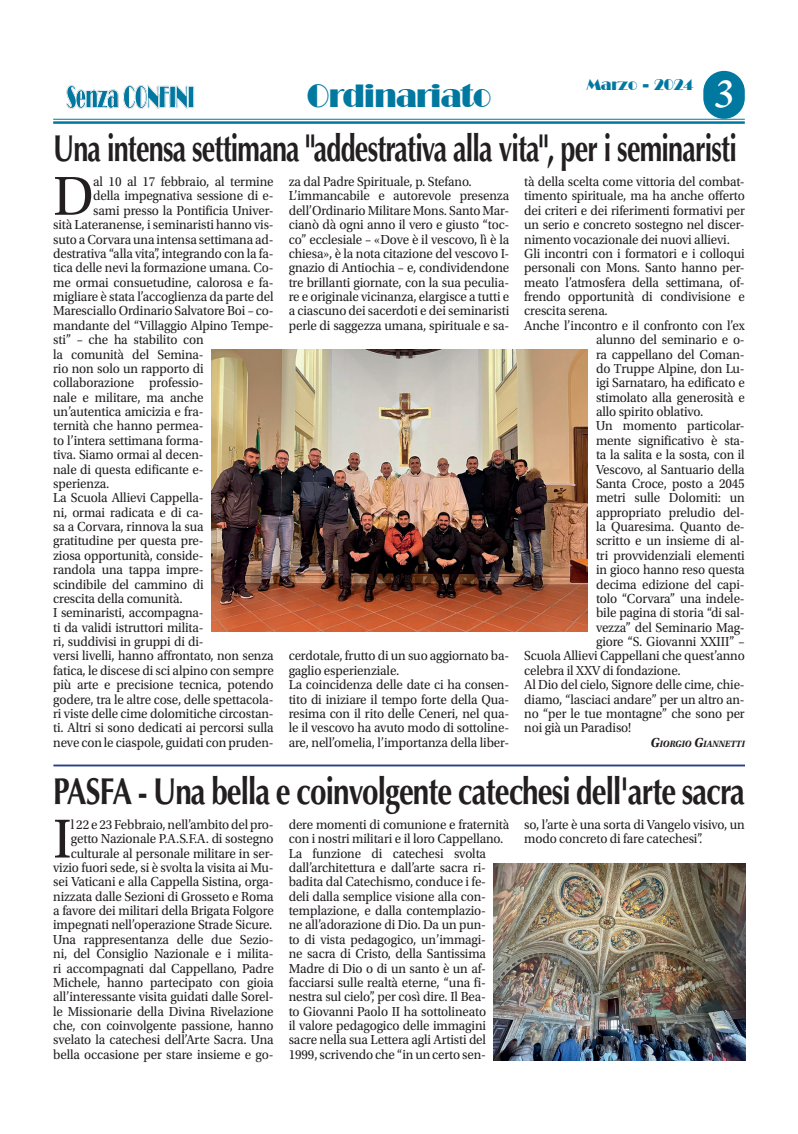
<style>
.page{position:relative;width:798px;height:1134px;background:#fff}
.page>*{position:absolute;margin:0;border:0;box-sizing:border-box;transform-origin:0 0}
.Normale{font:57.75px "Utopia Std";color:#231f20;scale:.95 1}
.t1{font:italic 600 42.5px "Adobe Jenson Pro";color:#fff;scale:.94 1}
.T-_Titolo_medio_Bold{font:700 37.5px "Optima LT Std";letter-spacing:-.03em;color:#231f20;scale:.72 1}
.T-_Titolo_medio_Bold-2{font:700 37.5px "Optima LT Std";letter-spacing:-.03em;color:#231f20;scale:.79 1}
.t2{font:31.25px "Broadway BT";letter-spacing:-.02em;color:#0178a0;scale:.89 1}
.t3{font:15px "Broadway BT";letter-spacing:-.01em;color:#0178a0;scale:.95 1}
.Normale-2{font:13.75px/14.4px "Utopia Std";letter-spacing:-.01em;color:#231f20;text-align:justify;scale:.95 1}
.Normale-3{font:italic 700 9.62px "Utopia Std";letter-spacing:-.01em;color:#231f20;scale:.95 1}
.s1{font-size:13.75px}
</style>
<div class="page">
<div style="left:703px;top:71px;width:41px;height:48px;background:#0178a0;border-radius:21px"></div>
<hr style="left:53px;top:119px;width:691px;height:1px;background:#0178a0">
<hr style="left:53px;top:121px;width:691px;height:3px;background:#0178a0">
<img style="left:66px;top:85px;width:129px;height:24px">
<hr style="left:53px;top:764px;width:691px;height:2px;background:#253f8e">
<img style="left:493px;top:863px;width:251px;height:197px">
<img style="left:212px;top:350px;width:375px;height:281px">
<h3 class="t2" style="left:306px;top:76px;width:209px">Ordinariato</h3>
<p class="t3" style="left:586px;top:75px;width:114px">Marzo - 2024</p>
<h2 class="t1" style="left:713px;top:70px;width:23px">3</h2>
<p class="T-_Titolo_medio_Bold" style="left:53px;top:127px;width:950px">Una intensa settimana "addestrativa alla vita", per i seminaristi</p>
<p class="Normale" style="left:53px;top:165px;width:44px">D</p>
<p class="Normale-2" style="left:93px;top:175px;width:191px">al 10 al 17 febbraio, al termine</p>
<p class="Normale-2" style="left:93px;top:189px;width:191px">della impegnativa sessione di e-</p>
<p class="Normale-2" style="left:93px;top:203px;width:191px">sami presso la Pontificia Univer-</p>
<p class="Normale-2" style="left:53px;top:218px;width:233px">sità Lateranense, i seminaristi hanno vis-</p>
<p class="Normale-2" style="left:53px;top:232px;width:233px">suto a Corvara una intensa settimana ad-</p>
<p class="Normale-2" style="left:53px;top:246px;width:233px">destrativa “alla vita”, integrando con la fa-</p>
<p class="Normale-2" style="left:53px;top:261px;width:233px">tica delle nevi la formazione umana. Co-</p>
<p class="Normale-2" style="left:53px;top:275px;width:233px">me ormai consuetudine, calorosa e fa-</p>
<p class="Normale-2" style="left:53px;top:290px;width:233px">migliare è stata l’accoglienza da parte del</p>
<p class="Normale-2" style="left:53px;top:304px;width:233px">Maresciallo Ordinario Salvatore Boi – co-</p>
<p class="Normale-2" style="left:53px;top:318px;width:233px">mandante del “Villaggio Alpino Tempe-</p>
<p class="Normale-2" style="left:53px;top:333px;width:160px">sti” – che ha stabilito con</p>
<p class="Normale-2" style="left:53px;top:347px;width:160px">la comunità del Semina-</p>
<p class="Normale-2" style="left:53px;top:361px;width:160px">rio non solo un rapporto di</p>
<p class="Normale-2" style="left:53px;top:376px;width:160px">collaborazione professio-</p>
<p class="Normale-2" style="left:53px;top:390px;width:160px">nale e militare, ma anche</p>
<p class="Normale-2" style="left:53px;top:405px;width:160px">un’autentica amicizia e fra-</p>
<p class="Normale-2" style="left:53px;top:419px;width:160px">ternità che hanno permea-</p>
<p class="Normale-2" style="left:53px;top:433px;width:160px">to l’intera settimana forma-</p>
<p class="Normale-2" style="left:53px;top:448px;width:160px">tiva. Siamo ormai al decen-</p>
<p class="Normale-2" style="left:53px;top:462px;width:160px">nale di questa edificante e-</p>
<p class="Normale-2" style="left:53px;top:476px;width:61px">sperienza.</p>
<p class="Normale-2" style="left:53px;top:491px;width:160px">La Scuola Allievi Cappella&shy;ni, ormai radicata e di ca&shy;sa a Corvara, rinnova la sua gratitudine per questa pre&shy;ziosa opportunità, conside&shy;randola una tappa impre&shy;scindibile del cammino di crescita della comunità.</p>
<p class="Normale-2" style="left:53px;top:606px;width:233px;text-align:left">I seminaristi, accompagna-<br>ti da validi istruttori milita-<br>ri, suddivisi in gruppi di di-<br>versi livelli, hanno affrontato, non senza fatica, le discese di sci alpino con sempre più arte e precisione tecnica, potendo godere, tra le altre cose, delle spettacola&shy;ri viste delle cime dolomitiche circostan&shy;ti. Altri si sono dedicati ai percorsi sulla neve con le ciaspole, guidati con pruden-</p>
<p class="Normale-2" style="left:288px;top:175px;width:194px">za dal Padre Spirituale, p. Stefano.</p>
<p class="Normale-2" style="left:288px;top:189px;width:233px">L’immancabile e autorevole presenza dell’Ordinario Militare Mons. Santo Mar&shy;cianò dà ogni anno il vero e giusto “toc&shy;co” ecclesiale – «Dove è il vescovo, lì è la chiesa», è la nota citazione del vescovo I&shy;gnazio di Antiochia – e, condividendone tre brillanti giornate, con la sua peculia&shy;re e originale vicinanza, elargisce a tutti e a ciascuno dei sacerdoti e dei seminaristi perle di saggezza umana, spirituale e sa-</p>
<p class="Normale-2" style="left:288px;top:649px;width:233px">cerdotale, frutto di un suo aggiornato ba&shy;gaglio esperienziale.</p>
<p class="Normale-2" style="left:288px;top:678px;width:233px">La coincidenza delle date ci ha consen&shy;tito di iniziare il tempo forte della Qua&shy;resima con il rito delle Ceneri, nel qua&shy;le il vescovo ha avuto modo di sottoline&shy;are, nell’omelia, l’importanza della liber-</p>
<p class="Normale-2" style="left:524px;top:175px;width:233px">tà della scelta come vittoria del combat&shy;timento spirituale, ma ha anche offerto dei criteri e dei riferimenti formativi per un serio e concreto sostegno nel discer&shy;nimento vocazionale dei nuovi allievi.</p>
<p class="Normale-2" style="left:524px;top:246px;width:233px">Gli incontri con i formatori e i colloqui personali con Mons. Santo hanno per&shy;meato l’atmosfera della settimana, of&shy;frendo opportunità di condivisione e crescita serena.</p>
<p class="Normale-2" style="left:595px;top:318px;width:158px;text-indent:-72px">Anche l’incontro e il confronto con l’ex alunno del seminario e o&shy;ra cappellano del Coman&shy;do Truppe Alpine, don Lu&shy;igi Sarnataro, ha edificato e stimolato alla generosità e allo spirito oblativo.</p>
<p class="Normale-2" style="left:595px;top:419px;width:158px">Un momento particolar-</p>
<p class="Normale-2" style="left:595px;top:433px;width:158px">mente significativo è sta-</p>
<p class="Normale-2" style="left:595px;top:448px;width:158px">ta la salita e la sosta, con il</p>
<p class="Normale-2" style="left:595px;top:462px;width:158px">Vescovo, al Santuario della</p>
<p class="Normale-2" style="left:595px;top:476px;width:158px">Santa Croce, posto a 2045</p>
<p class="Normale-2" style="left:595px;top:491px;width:158px">metri sulle Dolomiti: un</p>
<p class="Normale-2" style="left:595px;top:505px;width:158px">appropriato preludio del-</p>
<p class="Normale-2" style="left:595px;top:520px;width:158px">la Quaresima. Quanto de-</p>
<p class="Normale-2" style="left:595px;top:534px;width:158px">scritto e un insieme di al-</p>
<p class="Normale-2" style="left:595px;top:548px;width:158px">tri provvidenziali elementi</p>
<p class="Normale-2" style="left:595px;top:563px;width:158px">in gioco hanno reso questa</p>
<p class="Normale-2" style="left:595px;top:577px;width:158px">decima edizione del capi-</p>
<p class="Normale-2" style="left:595px;top:591px;width:158px">tolo “Corvara” una indele-</p>
<p class="Normale-2" style="left:595px;top:606px;width:158px">bile pagina di storia “di sal-</p>
<p class="Normale-2" style="left:595px;top:620px;width:158px">vezza” del Seminario Mag-</p>
<p class="Normale-2" style="left:595px;top:635px;width:158px">giore “S. Giovanni XXIII” –</p>
<p class="Normale-2" style="left:524px;top:649px;width:233px">Scuola Allievi Cappellani che quest’anno</p>
<p class="Normale-2" style="left:524px;top:663px;width:166px">celebra il XXV di fondazione.</p>
<p class="Normale-2" style="left:524px;top:678px;width:233px">Al Dio del cielo, Signore delle cime, chie&shy;diamo, “lasciaci andare” per un altro an&shy;no “per le tue montagne” che sono per noi già un Paradiso!</p>
<p class="Normale-3" style="left:650px;top:738px;width:101px"><span class="s1">G</span>IORGIO <span class="s1">G</span>IANNETTI</p>
<p class="T-_Titolo_medio_Bold-2" style="left:53px;top:769px;width:876px">PASFA - Una bella e coinvolgente catechesi dell'arte sacra</p>
<p class="Normale-2" style="left:53px;top:817px;width:233px;text-align:right">l 22 e 23 Febbraio, nell’ambito del pro&shy;getto Nazionale P.A.S.F.A. di sostegno culturale al personale militare in ser&shy;vizio fuori sede, si è svolta la visita ai Mu&shy;sei Vaticani e alla Cappella Sistina, orga&shy;nizzata dalle Sezioni di Grosseto e Roma a favore dei militari della Brigata Folgore impegnati nell’operazione Strade Sicure.</p>
<p class="Normale-2" style="left:53px;top:932px;width:233px">Una rappresentanza delle due Sezio&shy;ni, del Consiglio Nazionale e i milita&shy;ri accompagnati dal Cappellano, Padre Michele, hanno partecipato con gioia all’interessante visita guidati dalle Sorel&shy;le Missionarie della Divina Rivelazione che, con coinvolgente passione, hanno svelato la catechesi dell’Arte Sacra. Una bella occasione per stare insieme e go-</p>
<p class="Normale" style="left:53px;top:808px;width:21px">I</p>
<p class="Normale-2" style="left:288px;top:817px;width:233px">dere momenti di comunione e fraternità con i nostri militari e il loro Cappellano.</p>
<p class="Normale-2" style="left:288px;top:846px;width:209px">La funzione di catechesi svolta dall’architettura e dall’arte sacra ri&shy;badita dal Catechismo, conduce i fe&shy;deli dalla semplice visione alla con&shy;templazione, e dalla contemplazio&shy;ne all’adorazione di Dio. Da un pun&shy;to di vista pedagogico, un’immagi&shy;ne sacra di Cristo, della Santissima Madre di Dio o di un santo è un af&shy;facciarsi sulle realtà eterne, “una fi&shy;nestra sul cielo”, per così dire. Il Bea&shy;to Giovanni Paolo II ha sottolineato il valore pedagogico delle immagini sacre nella sua Lettera agli Artisti del 1999, scrivendo che “in un certo sen-</p>
<p class="Normale-2" style="left:524px;top:817px;width:233px">so, l’arte è una sorta di Vangelo visivo, un modo concreto di fare catechesi”.</p>
</div>
